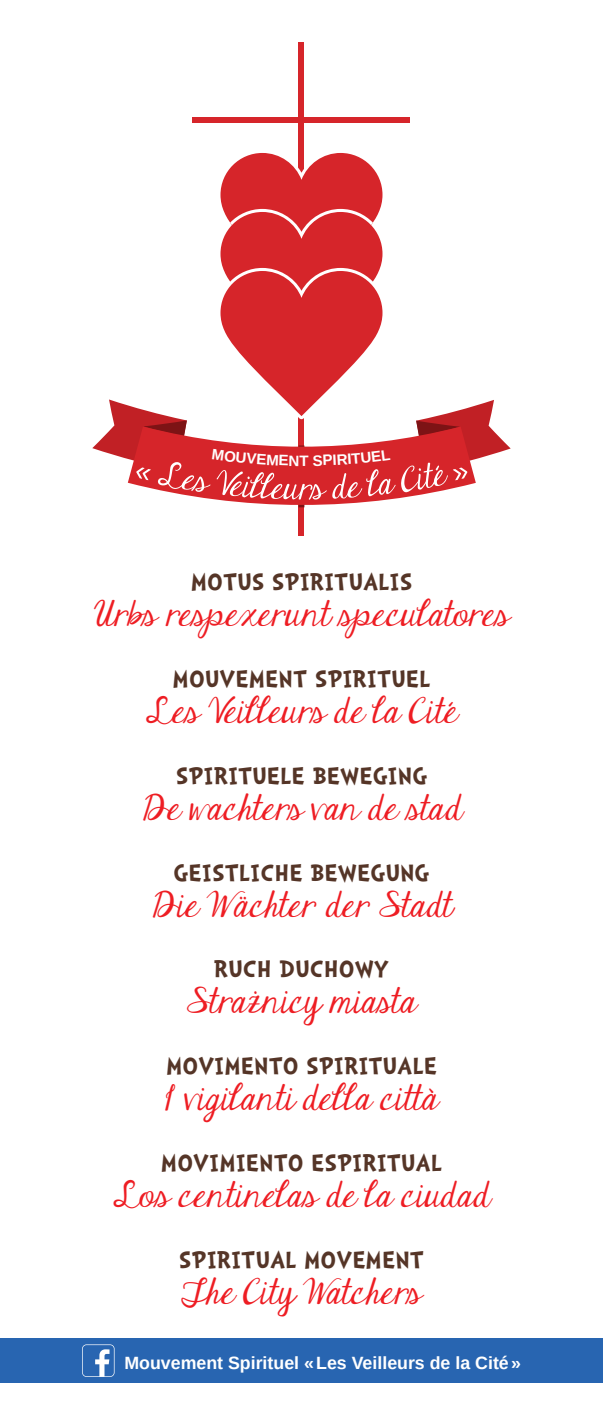
<style>
.page{position:relative;width:603px;height:1418px;background:#fff}
.page>*{position:absolute;margin:0;border:0;box-sizing:border-box;transform-origin:0 0}
.t1{font:30px "Janda Elegant Handwriting";color:#ee1d23}
.t2{font:700 30px "Doctor Soos";color:#553527}
.t3{font:700 17.75px "Arimo";color:#fff}
.t4{font:700 15.05px "Arimo";color:#fff}
</style>
<div class="page">
<div style="left:298px;top:43px;width:6px;height:493px;background:#d6252a"></div>
<div style="left:193px;top:117px;width:217px;height:6px;background:#d6252a"></div>
<div style="left:0;top:1338px;width:602px;height:44px;background:#2865b1"></div>
<svg style="left:82px;top:1344px;width:32px;height:32px"></svg>
<svg style="left:92px;top:153px;width:418px;height:355px"></svg>
<p class="t4" style="left:299px;top:450px;width:11px">T</p>
<p class="t2" style="left:190px;top:566px;width:223px">MOTUS SPIRITUALIS</p>
<p class="t1" style="left:94px;top:592px;width:416px">Urbs respexerunt speculatores</p>
<p class="t2" style="left:172px;top:663px;width:259px">MOUVEMENT SPIRITUEL</p>
<p class="t1" style="left:146px;top:689px;width:313px">Les Veilleurs de la Cité</p>
<p class="t2" style="left:176px;top:760px;width:253px">SPIRITUELE BEWEGING</p>
<p class="t1" style="left:141px;top:785px;width:322px">De wachters van de stad</p>
<p class="t2" style="left:173px;top:857px;width:257px">GEISTLICHE BEWEGUNG</p>
<p class="t1" style="left:151px;top:882px;width:303px">Die Wächter der Stadt</p>
<p class="t2" style="left:214px;top:954px;width:177px">RUCH DUCHOWY</p>
<p class="t1" style="left:187px;top:979px;width:231px">Strażnicy miasta</p>
<p class="t2" style="left:166px;top:1050px;width:272px">MOVIMENTO SPIRITUALE</p>
<p class="t1" style="left:165px;top:1076px;width:274px">I vigilanti della città</p>
<p class="t2" style="left:161px;top:1147px;width:282px">MOVIMIENTO ESPIRITUAL</p>
<p class="t1" style="left:113px;top:1173px;width:378px">Los centinelas de la ciudad</p>
<p class="t2" style="left:179px;top:1244px;width:246px">SPIRITUAL MOVEMENT</p>
<p class="t1" style="left:181px;top:1269px;width:241px">The City Watchers</p>
<p class="t3" style="left:124px;top:1350px;width:398px">Mouvement Spirituel «Les Veilleurs de la Cité»</p>
</div>
